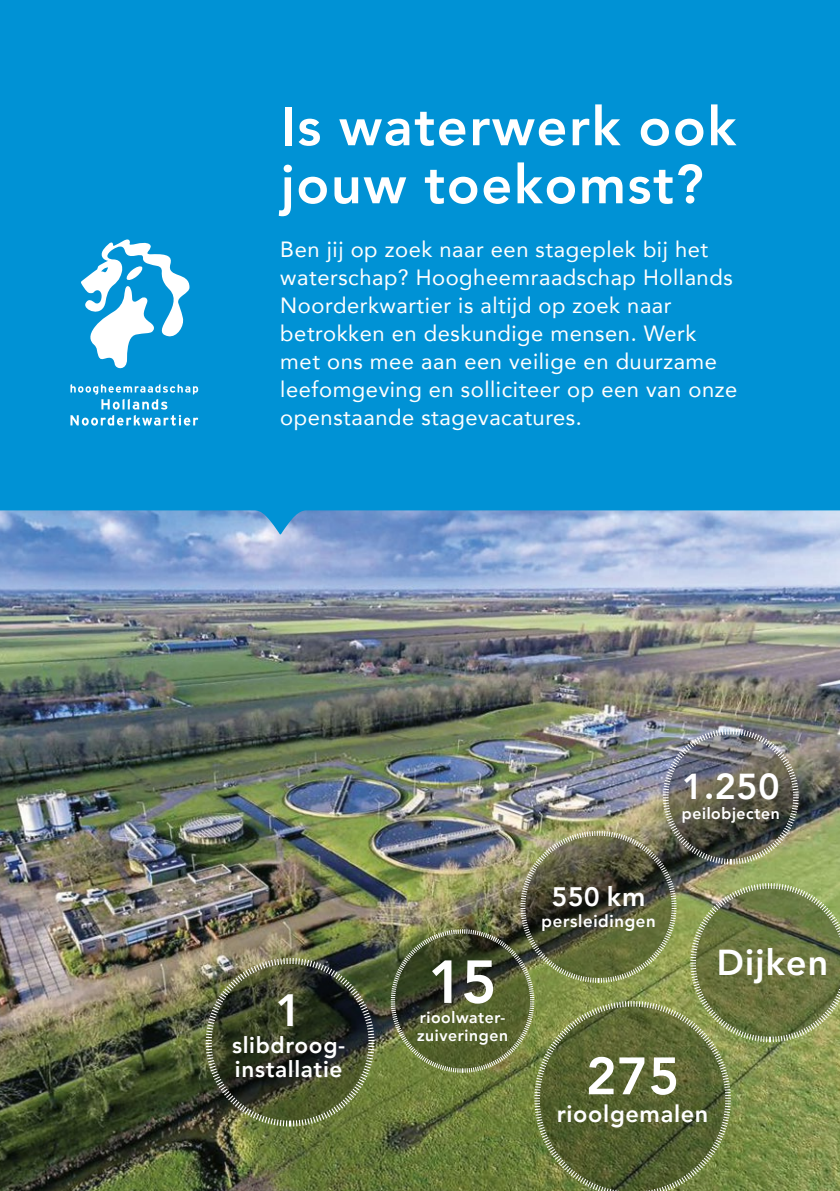
<style>
.page{position:relative;width:840px;height:1191px;background:#fff}
.page>*{position:absolute;margin:0;border:0;box-sizing:border-box;transform-origin:0 0}
.t1{font:800 60px "HHNK Avenir";color:#fff}
.t2{font:800 54px/58px "HHNK Avenir";color:#fff}
.t3{font:800 52px "HHNK Avenir";color:#fff}
.t4{font:800 45.2px "HHNK Avenir";color:#fff}
.t5{font:800 36px "HHNK Avenir";color:#fff}
.t6{font:800 26.6px "HHNK Avenir";color:#fff}
.t7{font:800 23.4px "HHNK Avenir";color:#fff}
.t8{font:800 22.6px/24px "HHNK Avenir";color:#fff}
.t9{font:22px/28px "HHNK Avenir";letter-spacing:-.005em;color:#fff}
.t10{font:800 17px "HHNK Avenir";color:#fff}
.t11{font:800 16px/18px "HHNK Avenir";color:#fff}
</style>
<div class="page">
<div style="left:0;top:0;width:839px;height:736px;background:#0092d5"></div>
<img style="left:0;top:510px;width:839px;height:681px">
<svg style="left:70px;top:384px;width:128px;height:25px"></svg>
<svg style="left:70px;top:415px;width:128px;height:10px"></svg>
<svg style="left:81px;top:239px;width:108px;height:130px"></svg>
<img style="left:204px;top:956px;width:171px;height:171px">
<img style="left:390px;top:727px;width:449px;height:464px">
<h2 class="t2" style="left:280px;top:98px;width:458px">Is waterwerk ook jouw toekomst?</h2>
<p class="t9" style="left:280px;top:236px;width:459px">Ben jij op zoek naar een stageplek bij het waterschap? Hoogheemraadschap Hollands Noorderkwartier is altijd op zoek naar betrokken en deskundige mensen. Werk met ons mee aan een veilige en duurzame leefomgeving en solliciteer op een van onze openstaande stagevacatures.</p>
<h3 class="t4" style="left:275px;top:983px;width:29px">1</h3>
<p class="t8" style="left:232px;top:1033px;width:115px">slibdroog&shy;installatie</p>
<h1 class="t1" style="left:427px;top:946px;width:71px">15</h1>
<p class="t11" style="left:416px;top:1008px;width:93px">rioolwater&shy;zuiveringen</p>
<p class="t6" style="left:551px;top:881px;width:95px">550 km</p>
<p class="t10" style="left:541px;top:910px;width:116px">persleidingen</p>
<h3 class="t5" style="left:681px;top:765px;width:99px">1.250</h3>
<p class="t11" style="left:681px;top:804px;width:100px">peilobjecten</p>
<h3 class="t5" style="left:715px;top:941px;width:114px">Dijken</h3>
<h3 class="t3" style="left:585px;top:1045px;width:96px">275</h3>
<p class="t7" style="left:556px;top:1100px;width:154px">rioolgemalen</p>
</div>
